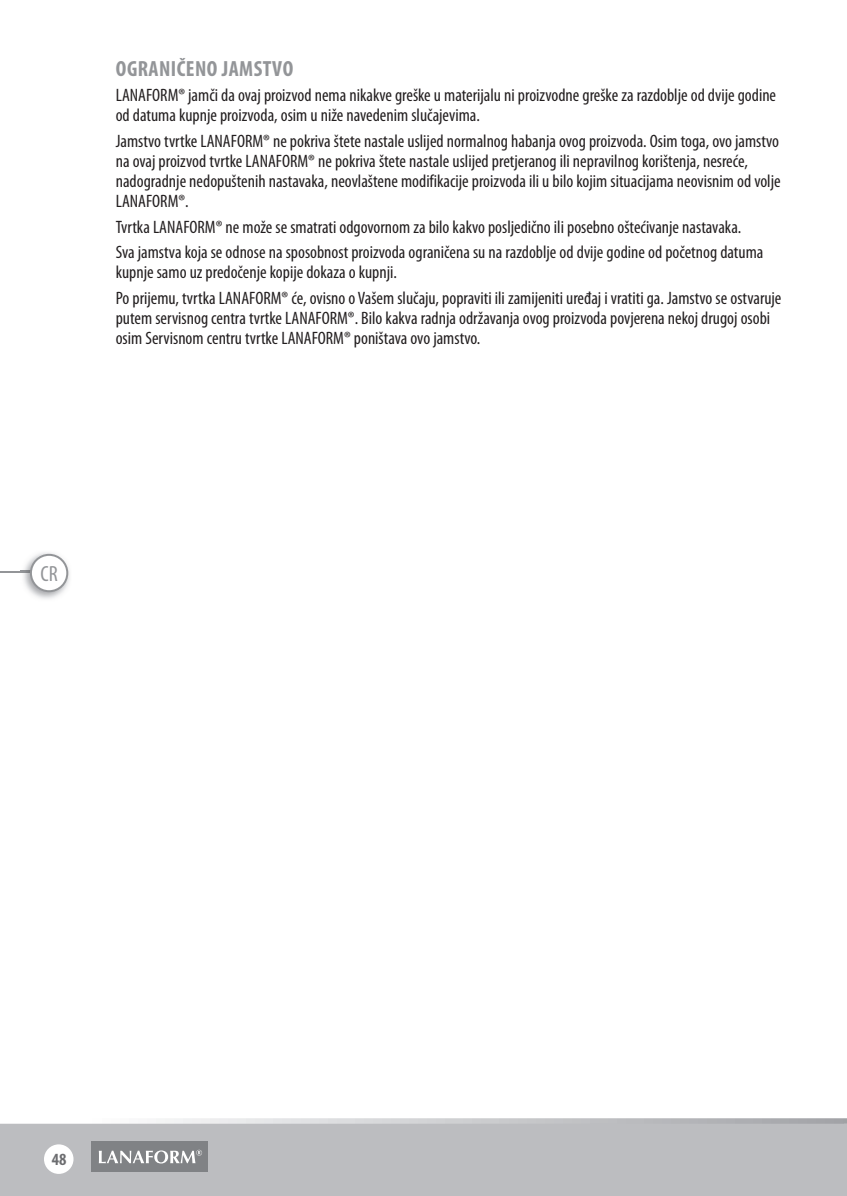
<style>
.page{position:relative;width:847px;height:1196px;background:#fff}
.page>*{position:absolute;margin:0;border:0;box-sizing:border-box;transform-origin:0 0}
.t1{font:700 condensed 22px "Myriad Pro";letter-spacing:.02em;color:#939598}
.t2{font:condensed 22px "Myriad Pro";color:#939598}
.t3{font:condensed 18px/20px "Myriad Pro";color:#231f20}
.t4{font:700 condensed 17.2px "Myriad Pro";color:#6c6d70}
</style>
<div class="page">
<div style="left:0;top:1121px;width:844px;height:74px;background:#bcbdc0"></div>
<hr style="left:0;top:570px;width:31px;height:2px;background:#939598">
<img style="left:21px;top:552px;width:49px;height:47px">
<svg style="left:21px;top:570px;width:9px;height:2px"></svg>
<div style="left:31px;top:554px;width:36px;height:37px;background:#fff;border-radius:50%"></div>
<div style="left:30px;top:553px;width:38px;height:39px;border:2px solid #939598;border-radius:50%"></div>
<hr style="left:844px;top:1121px;width:3px;height:74px;background:#bcbdc0">
<svg style="left:0;top:1118px;width:847px;height:5px"></svg>
<div style="left:44px;top:1144px;width:29px;height:29px;background:#fff;border-radius:50%"></div>
<div style="left:92px;top:1141px;width:116px;height:30px;background:#808285"></div>
<svg style="left:99px;top:1149px;width:103px;height:14px"></svg>
<p class="t1" style="left:116px;top:54px;width:179px">OGRANIČENO JAMSTVO</p>
<p class="t3" style="left:116px;top:85px;width:662px">LANAFORM® jamči da ovaj proizvod nema nikakve greške u materijalu ni proizvodne greške za razdoblje od dvije godine od datuma kupnje proizvoda, osim u niže navedenim slučajevima.</p>
<p class="t3" style="left:116px;top:131px;width:666px">Jamstvo tvrtke LANAFORM® ne pokriva štete nastale uslijed normalnog habanja ovog proizvoda. Osim toga, ovo jamstvo na ovaj proizvod tvrtke LANAFORM® ne pokriva štete nastale uslijed pretjeranog ili nepravilnog korištenja, nesreće, nadogradnje nedopuštenih nastavaka, neovlaštene modifikacije proizvoda ili u bilo kojim situacijama neovisnim od volje LANAFORM®.</p>
<p class="t3" style="left:116px;top:214px;width:649px;line-height:25.6px">Tvrtka LANAFORM® ne može se smatrati odgovornom za bilo kakvo posljedično ili posebno oštećivanje nastavaka.<br>Sva jamstva koja se odnose na sposobnost proizvoda ograničena su na razdoblje od dvije godine od početnog datuma</p>
<p class="t3" style="left:116px;top:259px;width:667px;line-height:25.6px">kupnje samo uz predočenje kopije dokaza o kupnji.<br>Po prijemu, tvrtka LANAFORM® će, ovisno o Vašem slučaju, popraviti ili zamijeniti uređaj i vratiti ga. Jamstvo se ostvaruje</p>
<p class="t3" style="left:116px;top:308px;width:656px">putem servisnog centra tvrtke LANAFORM®. Bilo kakva radnja održavanja ovog proizvoda povjerena nekoj drugoj osobi osim Servisnom centru tvrtke LANAFORM® poništava ovo jamstvo.</p>
<p class="t2" style="left:40px;top:560px;width:19px">CR</p>
<p class="t4" style="left:52px;top:1147px;width:16px">48</p>
</div>
